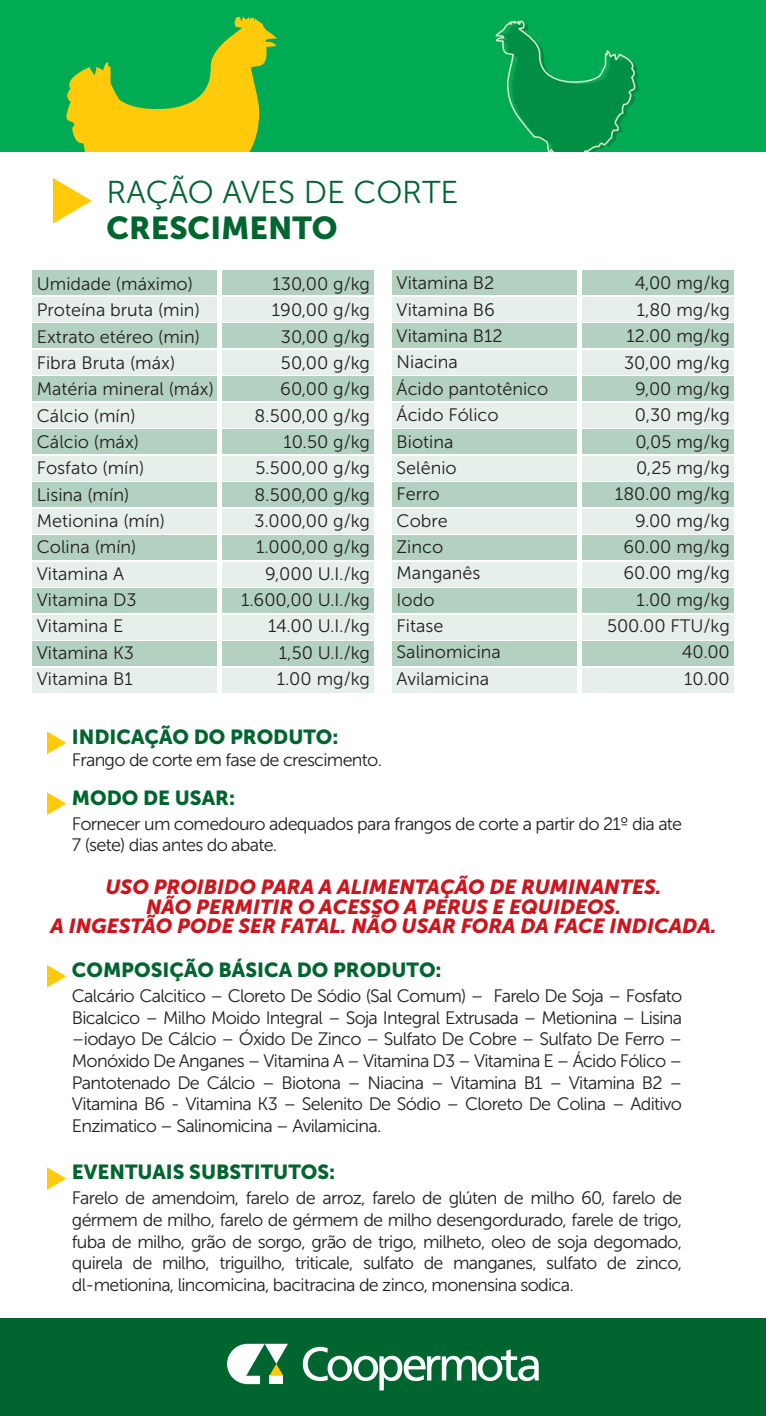
<style>
.page{position:relative;width:766px;height:1416px;background:#fff}
.page>*{position:absolute;margin:0;border:0;box-sizing:border-box;transform-origin:0 0}
.t1{font:31.5px "Museo Sans 300";color:#00652e}
.t2{font:31.5px "Museo Sans 900";color:#00652e}
.t3{font:italic 20.25px/19.8px "Museo Sans 900";color:#cd151d;text-align:center}
.t4{font:20.25px "Museo Sans 900";color:#00652e}
.t5{font:18px/26.3px "Museo Sans 300";color:#231f20;text-align:justify}
.t6{font:18px/21.6px "Museo Sans 300";letter-spacing:-.04em;color:#231f20}
</style>
<div class="page">
<div style="left:0;top:1317px;width:765px;height:98px;background:#00652e"></div>
<div style="left:0;top:0;width:765px;height:151px;background:#00ab54"></div>
<svg style="left:303px;top:1346px;width:235px;height:44px"></svg>
<svg style="left:227px;top:1343px;width:61px;height:40px"></svg>
<svg style="left:53px;top:178px;width:39px;height:46px"></svg>
<svg style="left:47px;top:792px;width:19px;height:23px"></svg>
<svg style="left:47px;top:731px;width:19px;height:23px"></svg>
<svg style="left:47px;top:965px;width:19px;height:22px"></svg>
<svg style="left:47px;top:1167px;width:19px;height:22px"></svg>
<svg style="left:66px;top:16px;width:211px;height:135px"></svg>
<svg style="left:495px;top:20px;width:143px;height:131px"></svg>
<div style="left:32px;top:271px;width:185px;height:24px;background:#b3d1c0"></div>
<div style="left:32px;top:297px;width:185px;height:24px;background:#e6efea"></div>
<div style="left:222px;top:271px;width:152px;height:24px;background:#b3d1c0"></div>
<div style="left:222px;top:297px;width:152px;height:24px;background:#e6efea"></div>
<div style="left:32px;top:324px;width:185px;height:24px;background:#b3d1c0"></div>
<div style="left:32px;top:350px;width:185px;height:24px;background:#e6efea"></div>
<div style="left:222px;top:324px;width:152px;height:24px;background:#b3d1c0"></div>
<div style="left:222px;top:350px;width:152px;height:24px;background:#e6efea"></div>
<div style="left:32px;top:376px;width:185px;height:25px;background:#b3d1c0"></div>
<div style="left:32px;top:403px;width:185px;height:24px;background:#e6efea"></div>
<div style="left:222px;top:376px;width:152px;height:25px;background:#b3d1c0"></div>
<div style="left:222px;top:403px;width:152px;height:24px;background:#e6efea"></div>
<div style="left:32px;top:429px;width:185px;height:25px;background:#b3d1c0"></div>
<div style="left:32px;top:456px;width:185px;height:24px;background:#e6efea"></div>
<div style="left:222px;top:429px;width:152px;height:25px;background:#b3d1c0"></div>
<div style="left:222px;top:456px;width:152px;height:24px;background:#e6efea"></div>
<div style="left:32px;top:482px;width:185px;height:25px;background:#b3d1c0"></div>
<div style="left:32px;top:509px;width:185px;height:24px;background:#e6efea"></div>
<div style="left:222px;top:482px;width:152px;height:25px;background:#b3d1c0"></div>
<div style="left:222px;top:509px;width:152px;height:24px;background:#e6efea"></div>
<div style="left:32px;top:535px;width:185px;height:25px;background:#b3d1c0"></div>
<div style="left:32px;top:562px;width:185px;height:24px;background:#e6efea"></div>
<div style="left:222px;top:535px;width:152px;height:25px;background:#b3d1c0"></div>
<div style="left:222px;top:562px;width:152px;height:24px;background:#e6efea"></div>
<div style="left:392px;top:562px;width:184px;height:24px;background:#e6efea"></div>
<div style="left:582px;top:562px;width:151px;height:24px;background:#e6efea"></div>
<div style="left:32px;top:588px;width:185px;height:25px;background:#b3d1c0"></div>
<div style="left:222px;top:588px;width:152px;height:25px;background:#b3d1c0"></div>
<div style="left:32px;top:615px;width:185px;height:24px;background:#e6efea"></div>
<div style="left:222px;top:615px;width:152px;height:24px;background:#e6efea"></div>
<div style="left:32px;top:641px;width:185px;height:24px;background:#b3d1c0"></div>
<div style="left:32px;top:668px;width:185px;height:24px;background:#e6efea"></div>
<div style="left:222px;top:641px;width:152px;height:24px;background:#b3d1c0"></div>
<div style="left:222px;top:668px;width:152px;height:24px;background:#e6efea"></div>
<div style="left:392px;top:588px;width:184px;height:25px;background:#b3d1c0"></div>
<div style="left:582px;top:588px;width:151px;height:25px;background:#b3d1c0"></div>
<div style="left:392px;top:615px;width:184px;height:24px;background:#e6efea"></div>
<div style="left:582px;top:615px;width:151px;height:24px;background:#e6efea"></div>
<div style="left:392px;top:641px;width:184px;height:24px;background:#b3d1c0"></div>
<div style="left:392px;top:668px;width:184px;height:24px;background:#e6efea"></div>
<div style="left:582px;top:641px;width:151px;height:24px;background:#b3d1c0"></div>
<div style="left:582px;top:668px;width:151px;height:24px;background:#e6efea"></div>
<div style="left:392px;top:271px;width:184px;height:24px;background:#b3d1c0"></div>
<div style="left:392px;top:297px;width:184px;height:24px;background:#e6efea"></div>
<div style="left:582px;top:271px;width:151px;height:24px;background:#b3d1c0"></div>
<div style="left:582px;top:297px;width:151px;height:24px;background:#e6efea"></div>
<div style="left:392px;top:324px;width:184px;height:24px;background:#b3d1c0"></div>
<div style="left:392px;top:350px;width:184px;height:24px;background:#e6efea"></div>
<div style="left:582px;top:324px;width:151px;height:24px;background:#b3d1c0"></div>
<div style="left:582px;top:350px;width:151px;height:24px;background:#e6efea"></div>
<div style="left:392px;top:376px;width:184px;height:25px;background:#b3d1c0"></div>
<div style="left:392px;top:403px;width:184px;height:24px;background:#e6efea"></div>
<div style="left:582px;top:376px;width:151px;height:25px;background:#b3d1c0"></div>
<div style="left:582px;top:403px;width:151px;height:24px;background:#e6efea"></div>
<div style="left:392px;top:429px;width:184px;height:25px;background:#b3d1c0"></div>
<div style="left:392px;top:456px;width:184px;height:24px;background:#e6efea"></div>
<div style="left:582px;top:429px;width:151px;height:25px;background:#b3d1c0"></div>
<div style="left:582px;top:456px;width:151px;height:24px;background:#e6efea"></div>
<div style="left:392px;top:482px;width:184px;height:25px;background:#b3d1c0"></div>
<div style="left:392px;top:509px;width:184px;height:24px;background:#e6efea"></div>
<div style="left:582px;top:482px;width:151px;height:25px;background:#b3d1c0"></div>
<div style="left:582px;top:509px;width:151px;height:24px;background:#e6efea"></div>
<div style="left:392px;top:535px;width:184px;height:25px;background:#b3d1c0"></div>
<div style="left:582px;top:535px;width:151px;height:25px;background:#b3d1c0"></div>
<h1 class="t1" style="left:107px;top:175px;width:353px">RAÇÃO AVES DE CORTE</h1>
<h1 class="t2" style="left:107px;top:210px;width:232px">CRESCIMENTO</h1>
<p class="t5" style="left:37px;top:271px;width:178px;text-align:left">Umidade (máximo)<br>Proteína bruta (min)<br>Extrato etéreo (min)<br>Fibra Bruta (máx)<br>Matéria mineral (máx)<br>Cálcio (mín)<br>Cálcio (máx)<br>Fosfato (mín)<br>Lisina (mín)<br>Metionina (mín)<br>Colina (mín)<br>Vitamina A<br>Vitamina D3<br>Vitamina E<br>Vitamina K3<br>Vitamina B1</p>
<p class="t5" style="left:241px;top:271px;width:130px;text-align:right">130,00 g/kg<br>190,00 g/kg<br>30,00 g/kg<br>50,00 g/kg<br>60,00 g/kg<br>8.500,00 g/kg<br>10.50 g/kg<br>5.500,00 g/kg<br>8.500,00 g/kg<br>3.000,00 g/kg<br>1.000,00 g/kg<br>9,000 U.I./kg<br>1.600,00 U.I./kg<br>14.00 U.I./kg<br>1,50 U.I./kg<br>1.00 mg/kg</p>
<p class="t5" style="left:396px;top:270px;width:153px;text-align:left">Vitamina B2<br>Vitamina B6<br>Vitamina B12<br>Niacina<br>Ácido pantotênico<br>Ácido Fólico<br>Biotina<br>Selênio<br>Ferro<br>Cobre<br>Zinco<br>Manganês<br>Iodo<br>Fitase<br>Salinomicina<br>Avilamicina</p>
<p class="t5" style="left:606px;top:270px;width:124px;text-align:right">4,00 mg/kg<br>1,80 mg/kg<br>12.00 mg/kg<br>30,00 mg/kg<br>9,00 mg/kg<br>0,30 mg/kg<br>0,05 mg/kg<br>0,25 mg/kg<br>180.00 mg/kg<br>9.00 mg/kg<br>60.00 mg/kg<br>60.00 mg/kg<br>1.00 mg/kg<br>500.00 FTU/kg<br>40.00<br>10.00</p>
<p class="t4" style="left:72px;top:725px;width:268px">INDICAÇÃO DO PRODUTO:</p>
<p class="t6" style="left:72px;top:749px;width:311px">Frango de corte em fase de crescimento.</p>
<p class="t4" style="left:72px;top:786px;width:165px">MODO DE USAR:</p>
<p class="t6" style="left:72px;top:812px;width:611px">Fornecer um comedouro adequados para frangos de corte a partir do 21º dia ate<br>7 (sete) dias antes do abate.</p>
<p class="t3" style="left:50px;top:876px;width:667px">USO PROIBIDO PARA A ALIMENTAÇÃO DE RUMINANTES.<br>NÃO PERMITIR O ACESSO A PERUS E EQUIDEOS.<br>A INGESTÃO PODE SER FATAL. NÃO USAR FORA DA FACE INDICADA.</p>
<p class="t4" style="left:72px;top:958px;width:371px">COMPOSIÇÃO BÁSICA DO PRODUTO:</p>
<p class="t5" style="left:72px;top:985px;width:611px;line-height:21.6px">Calcário Calcitico – Cloreto De Sódio (Sal Comum) – Farelo De Soja – Fosfato Bicalcico – Milho Moido Integral – Soja Integral Extrusada – Metionina – Lisina –iodayo De Cálcio – Óxido De Zinco – Sulfato De Cobre – Sulfato De Ferro – Monóxido De Anganes – Vitamina A – Vitamina D3 – Vitamina E – Ácido Fólico – Pantotenado De Cálcio – Biotona – Niacina – Vitamina B1 – Vitamina B2 – Vitamina B6 - Vitamina K3 – Selenito De Sódio – Cloreto De Colina – Aditivo Enzimatico – Salinomicina – Avilamicina.</p>
<p class="t4" style="left:72px;top:1160px;width:265px">EVENTUAIS SUBSTITUTOS:</p>
<p class="t5" style="left:72px;top:1187px;width:611px;line-height:21.6px">Farelo de amendoim, farelo de arroz, farelo de glúten de milho 60, farelo de gérmem de milho, farelo de gérmem de milho desengordurado, farele de trigo, fuba de milho, grão de sorgo, grão de trigo, milheto, oleo de soja degomado, quirela de milho, triguilho, triticale, sulfato de manganes, sulfato de zinco, dl-metionina, lincomicina, bacitracina de zinco, monensina sodica.</p>
</div>
